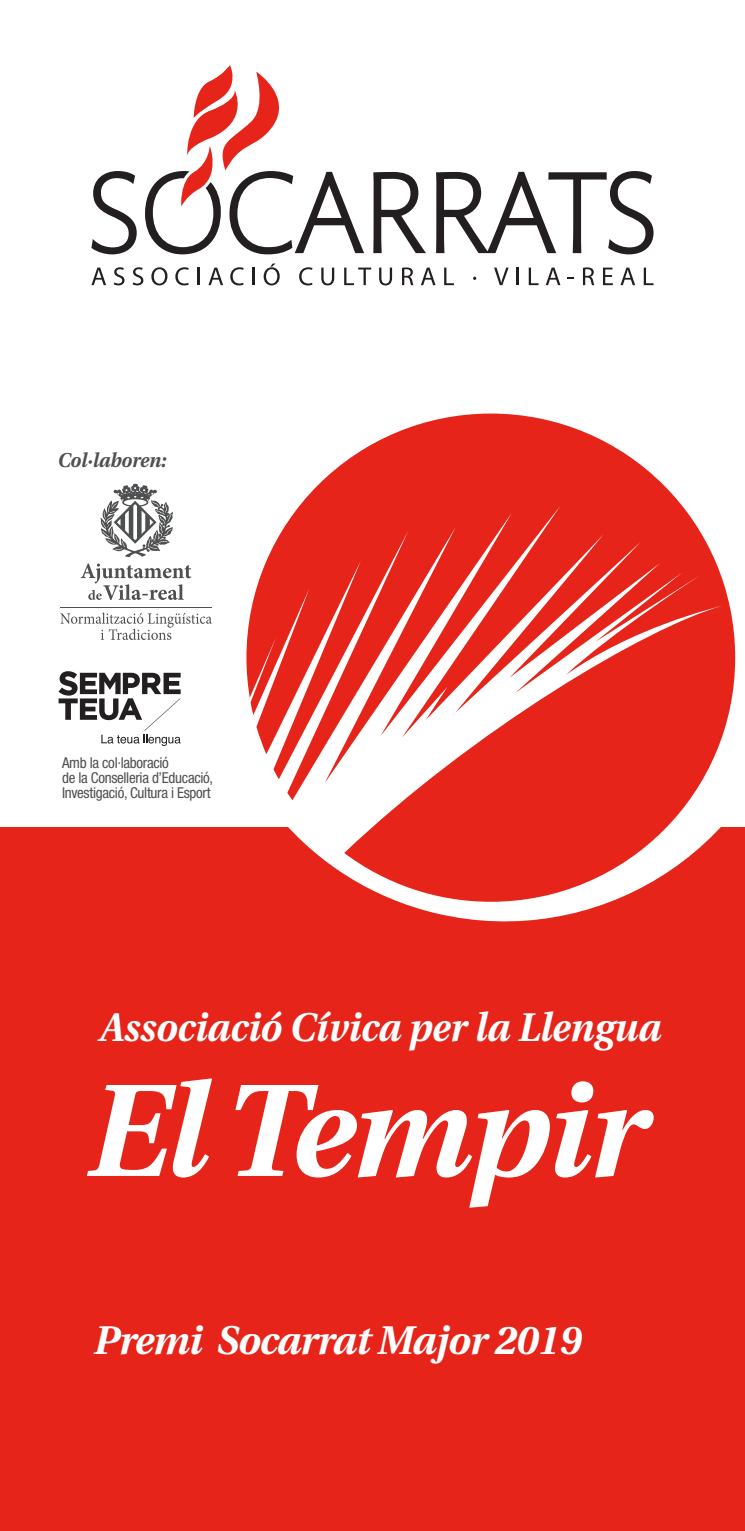
<style>
.page{position:relative;width:745px;height:1531px;background:#fff}
.page>*{position:absolute;margin:0;border:0;box-sizing:border-box;transform-origin:0 0}
.t1{font:italic 700 131.5px "Heuristica";letter-spacing:-.02em;color:#fff}
.t2{font:italic 700 40px "Heuristica";color:#fff;scale:.95 1}
.t3{font:italic 700 40px "Heuristica";letter-spacing:-.02em;color:#fff}
.t4{font:italic 700 20px "Heuristica";color:#4e4f50;scale:.95 1}
.t5{font:condensed 15px/15px "Helvetica Neue LT Std";letter-spacing:-.02em;color:#4e4f50}
</style>
<div class="page">
<div style="left:0;top:828px;width:744px;height:703px;background:#e72419"></div>
<svg style="left:91px;top:268px;width:15px;height:17px"></svg>
<svg style="left:114px;top:267px;width:10px;height:18px"></svg>
<svg style="left:133px;top:267px;width:10px;height:18px"></svg>
<svg style="left:151px;top:267px;width:16px;height:18px"></svg>
<svg style="left:175px;top:267px;width:13px;height:18px"></svg>
<hr style="left:197px;top:268px;width:3px;height:17px;background:#231f20">
<svg style="left:208px;top:268px;width:15px;height:17px"></svg>
<svg style="left:230px;top:267px;width:13px;height:18px"></svg>
<svg style="left:252px;top:268px;width:2px;height:17px"></svg>
<svg style="left:263px;top:263px;width:16px;height:22px"></svg>
<svg style="left:299px;top:267px;width:13px;height:18px"></svg>
<svg style="left:321px;top:268px;width:13px;height:17px"></svg>
<svg style="left:344px;top:268px;width:27px;height:17px"></svg>
<svg style="left:379px;top:268px;width:13px;height:17px"></svg>
<svg style="left:402px;top:267px;width:11px;height:18px"></svg>
<svg style="left:421px;top:268px;width:14px;height:17px"></svg>
<svg style="left:444px;top:268px;width:9px;height:17px"></svg>
<svg style="left:494px;top:268px;width:14px;height:17px"></svg>
<svg style="left:516px;top:268px;width:2px;height:17px"></svg>
<svg style="left:528px;top:268px;width:10px;height:17px"></svg>
<svg style="left:545px;top:268px;width:15px;height:17px"></svg>
<svg style="left:567px;top:277px;width:6px;height:2px"></svg>
<svg style="left:582px;top:267px;width:12px;height:18px"></svg>
<svg style="left:603px;top:268px;width:9px;height:17px"></svg>
<svg style="left:620px;top:268px;width:14px;height:17px"></svg>
<svg style="left:643px;top:268px;width:10px;height:17px"></svg>
<svg style="left:91px;top:171px;width:46px;height:83px"></svg>
<svg style="left:373px;top:172px;width:53px;height:81px"></svg>
<svg style="left:436px;top:171px;width:217px;height:83px"></svg>
<svg style="left:145px;top:65px;width:219px;height:189px"></svg>
<svg style="left:209px;top:634px;width:535px;height:288px"></svg>
<svg style="left:246px;top:413px;width:488px;height:489px;fill:#e72419"></svg>
<svg style="left:81px;top:563px;width:110px;height:37px"></svg>
<hr style="left:60px;top:607px;width:152px;height:1px;background:#4e4f50">
<svg style="left:60px;top:612px;width:152px;height:28px"></svg>
<svg style="left:100px;top:484px;width:73px;height:73px"></svg>
<svg style="left:58px;top:671px;width:122px;height:75px"></svg>
<h3 class="t4" style="left:57px;top:444px;width:116px">Col·laboren:</h3>
<p class="t5" style="left:62px;top:755px;width:152px">Amb la col·laboració<br>de la Conselleria d’Educació,<br>Investigació, Cultura i Esport</p>
<h2 class="t2" style="left:99px;top:995px;width:591px">Associació Cívica per la Llengua</h2>
<h1 class="t1" style="left:81px;top:1026px;width:561px">El Tempir</h1>
<h2 class="t3" style="left:92px;top:1308px;width:489px">Premi Socarrat Major 2019</h2>
</div>
